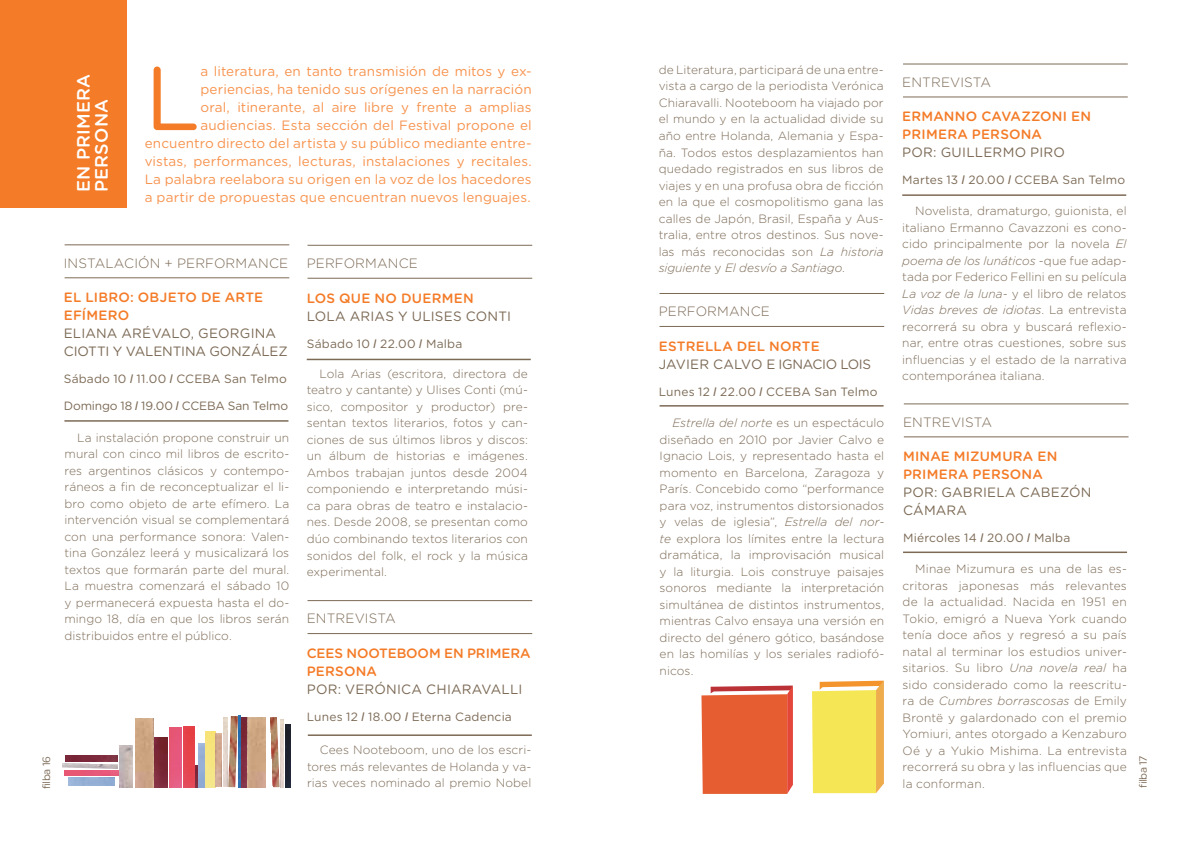
<style>
.page{position:relative;width:1191px;height:851px;background:#fff}
.page>*{position:absolute;margin:0;border:0;box-sizing:border-box;transform-origin:0 0}
.t1{font:90.15px "Gotham Rounded";color:#f47b27}
.t2{font:500 18px/18px "Gotham Rounded";letter-spacing:.01em;color:#fff}
.t3{font:13.5px/18px "Gotham Rounded";letter-spacing:.01em;color:#f7934e;text-align:right}
.t4{font:13.5px/18px "Gotham Rounded";letter-spacing:.01em;color:#7c6a55}
.t5{font:500 13.5px/18px "Gotham Rounded";letter-spacing:.015em;color:#f47b27}
.t6{font:300 13.5px "Gotham Rounded";letter-spacing:.01em;color:#7c6a55}
.t7{font:500 13.5px/18px "Gotham Rounded";letter-spacing:-.005em;color:#f47b27}
.t8{font:13.5px "Gotham Rounded";letter-spacing:-.02em;color:#7c6a55}
.t9{font:300 12px/16.5px "Gotham Rounded";letter-spacing:.005em;color:#7c6a55;text-align:justify}
.t10{font:12px "Gotham Rounded";letter-spacing:.015em;color:#7c6a55}
.t11{font:12px "Gotham Rounded";letter-spacing:-.015em;color:#7c6a55}
.t12{font:10.5px "Gotham Rounded";letter-spacing:-.05em;color:#7c6a55}
.s1{font-style:italic}
.s2{font-family:"Helvetica Neue LT";font-style:italic}
.s3{font-family:"Gotham"}
</style>
<div class="page">
<div style="left:0;top:0;width:126px;height:208px;background:#f47b27"></div>
<hr style="left:308px;top:734px;width:224px;height:1px;background:#7c6a55">
<hr style="left:307px;top:633px;width:225px;height:1px;background:#7c6a55">
<hr style="left:307px;top:600px;width:225px;height:1px;background:#7c6a55">
<hr style="left:64px;top:420px;width:224px;height:1px;background:#7c6a55">
<hr style="left:65px;top:277px;width:224px;height:1px;background:#7c6a55">
<hr style="left:65px;top:244px;width:224px;height:1px;background:#7c6a55">
<hr style="left:307px;top:358px;width:224px;height:2px;background:#7c6a55">
<hr style="left:307px;top:278px;width:225px;height:1px;background:#7c6a55">
<hr style="left:307px;top:245px;width:225px;height:1px;background:#7c6a55">
<img style="left:120px;top:745px;width:12px;height:42px">
<img style="left:195px;top:765px;width:2px;height:22px">
<img style="left:136px;top:718px;width:17px;height:69px">
<img style="left:169px;top:727px;width:13px;height:60px">
<img style="left:155px;top:737px;width:13px;height:50px">
<img style="left:184px;top:726px;width:11px;height:61px">
<img style="left:62px;top:763px;width:56px;height:5px">
<img style="left:64px;top:770px;width:54px;height:5px">
<img style="left:66px;top:755px;width:52px;height:6px">
<img style="left:242px;top:717px;width:4px;height:70px">
<img style="left:228px;top:715px;width:12px;height:72px">
<img style="left:248px;top:717px;width:18px;height:70px">
<img style="left:285px;top:724px;width:6px;height:63px">
<img style="left:280px;top:719px;width:4px;height:68px">
<img style="left:270px;top:717px;width:9px;height:70px">
<img style="left:224px;top:717px;width:4px;height:69px">
<img style="left:215px;top:733px;width:6px;height:53px">
<hr style="left:659px;top:405px;width:224px;height:1px;background:#7c6a55">
<hr style="left:659px;top:326px;width:225px;height:1px;background:#7c6a55">
<hr style="left:659px;top:293px;width:225px;height:1px;background:#7c6a55">
<hr style="left:902px;top:194px;width:224px;height:2px;background:#7c6a55">
<hr style="left:903px;top:97px;width:224px;height:1px;background:#7c6a55">
<hr style="left:903px;top:64px;width:224px;height:1px;background:#7c6a55">
<hr style="left:903px;top:551px;width:224px;height:2px;background:#7c6a55">
<hr style="left:904px;top:436px;width:224px;height:1px;background:#7c6a55">
<hr style="left:904px;top:403px;width:224px;height:1px;background:#7c6a55">
<svg style="left:701px;top:685px;width:92px;height:108px"></svg>
<svg style="left:812px;top:680px;width:71px;height:113px"></svg>
<p class="t9" style="left:658px;top:61px;width:226px">de Literatura, participará de una entre&shy;vista a cargo de la periodista Verónica Chiaravalli. N ooteboom ha viajado por el mundo y en la actualidad divide su año entre Holanda, Alemania y Espa&shy;ña. Todos estos desplazamientos han quedado registrados en sus libros de viajes y en una profusa obra de ficción en la que el cosmopolitismo gana las calles de Japón, Brasil, España y Aus&shy;tralia, entre otros destinos. Sus nove&shy;las más reconocidas son <span class="s1">La historia siguiente</span> y <span class="s1">El desvío a Santiago</span>.</p>
<p class="t3" style="left:145px;top:62px;width:388px">a literatura, en tanto transmisión de mitos y ex&shy;periencias, ha tenido sus orígenes en la narración<br>oral, itinerante, al aire libre y frente a amplias audiencias. Esta sección del Festival propone el encuentro directo del artista y su público mediante entre&shy;vistas, performances, lecturas, instalaciones y recitales.<br>La palabra reelabora su origen en la voz de los hacedores a partir de propuestas que encuentran nuevos lenguajes.</p>
<h1 class="t1" style="left:145px;top:36px;width:57px">L</h1>
<h2 class="t2" style="left:74px;top:192px;width:120px;rotate:-90deg">EN PRIMERA<br>PERSONA</h2>
<p class="t6" style="left:902px;top:73px;width:89px">ENTREVISTA</p>
<p class="t5" style="left:902px;top:107px;width:190px">ERMANNO CAVAZZONI EN<br>PRIMERA PERSONA</p>
<p class="t4" style="left:902px;top:143px;width:164px">POR: GUILLERMO PIRO</p>
<p class="t10" style="left:902px;top:172px;width:224px">Martes 13 <span class="s2">I</span> 20.00 <span class="s2">I</span> CCEBA San Telmo</p>
<p class="t9" style="left:902px;top:202px;width:226px;text-indent:13px">Novelista, dramaturgo, guionista, el italiano Ermanno Cavazzoni es cono&shy;cido principalmente por la novela <span class="s1">El poema de los lunáticos</span> -que fue adap&shy;tada por Federico Fellini en su película <span class="s1">La voz de la luna-</span> y el libro de relatos <span class="s1">Vidas breves de idiotas</span>. La entrevista recorrerá su obra y buscará reflexio&shy;nar, entre otras cuestiones, sobre sus influencias y el estado de la narrativa contemporánea italiana.</p>
<p class="t6" style="left:903px;top:413px;width:89px">ENTREVISTA</p>
<p class="t5" style="left:903px;top:447px;width:156px">MINAE MIZUMURA EN<br>PRIMERA PERSONA</p>
<p class="t4" style="left:903px;top:483px;width:190px">POR: GABRIELA CABEZÓN<br>CÁMARA</p>
<p class="t10" style="left:903px;top:529px;width:169px">Miércoles 14 <span class="s2">I</span> 20.00 <span class="s2">I</span> Malba</p>
<p class="t6" style="left:64px;top:254px;width:59px">IN STALACI</p>
<p class="t6" style="left:138px;top:254px;width:59px">ÓN + PERFOR</p>
<p class="t6" style="left:235px;top:254px;width:23px">MANCE</p>
<p class="t5" style="left:64px;top:288px;width:201px">EL LIBRO: OBJETO DE ARTE<br>EFÍMERO</p>
<p class="t4" style="left:64px;top:324px;width:224px">ELIANA ARÉVALO, GEORGINA<br>CIOTTI Y VALENTINA GONZÁLEZ</p>
<p class="t10" style="left:64px;top:371px;width:224px">Sábado 10 <span class="s2">I</span> 11.00 <span class="s2">I</span> CCEBA San Telmo</p>
<p class="t11" style="left:64px;top:398px;width:226px">Domingo 18 <span class="s2">I</span> 19.00 <span class="s2">I</span> CCEBA San Telmo</p>
<p class="t9" style="left:64px;top:428px;width:226px;text-indent:13px">La instalación propone construir un mural con cinco mil libros de escrito&shy;res argentinos clásicos y contempo&shy;ráneos a fin de reconceptualizar el li&shy;bro como objeto de arte efímero. La intervención visual se complementará con una performance sonora: Valen&shy;tina González leerá y musicalizará los textos que formarán parte del mural.<br>La muestra comenzará el sábado 10 y permanecerá expuesta hasta el do&shy;mingo 18, día en que los libros serán distribuidos entre el público.</p>
<p class="t6" style="left:307px;top:254px;width:20px">PERFOR</p>
<p class="t6" style="left:365px;top:254px;width:23px">MANCE</p>
<p class="t5" style="left:307px;top:288px;width:168px">LOS QUE NO DUERMEN</p>
<p class="t4" style="left:307px;top:306px;width:206px">LOLA ARIAS Y ULISES CONTI</p>
<p class="t10" style="left:307px;top:335px;width:157px">Sábado 10 <span class="s2">I</span> 22.00 <span class="s2">I</span> Malba</p>
<p class="t9" style="left:307px;top:365px;width:223px;text-indent:13px">Lola Arias (escritora, directora de teatro y cantante) y Ulises Conti (mú&shy;sico, compositor y productor) pre&shy;sentan textos literarios, fotos y can&shy;ciones de sus últimos libros y discos: un álbum de historias e imágenes.<br>Ambos trabajan juntos desde 2004 componiendo e interpretando músi&shy;ca para obras de teatro e instalacio&shy;nes. Desde 2008, se presentan como dúo combinando textos literarios con sonidos del folk, el rock y la música experimental.</p>
<p class="t6" style="left:658px;top:302px;width:20px">PERFOR</p>
<p class="t6" style="left:717px;top:302px;width:23px">MANCE</p>
<p class="t5" style="left:658px;top:336px;width:162px">ESTRELLA DEL NORTE</p>
<p class="t8" style="left:658px;top:355px;width:214px">JAVIER CALVO E IGNACIO LOIS</p>
<p class="t10" style="left:658px;top:383px;width:220px">Lunes 12 <span class="s2">I</span> 22.00 <span class="s2">I</span> CCEBA San Telmo</p>
<p class="t9" style="left:659px;top:414px;width:226px;text-indent:13px"><span class="s1">Estrella del norte</span> es un espectáculo diseñado en 2010 por Javier Calvo e I gnacio Lois, y representado hasta el momento en Barcelona, Zaragoza y París. Concebido como “performance para voz, instrumentos distorsionados y velas de iglesia”, <span class="s1">Estrella del nor&shy;te</span> explora los límites entre la lectura dramática, la improvisación musical y la liturgia. Lois construye paisajes sonoros mediante la interpretación simultánea de distintos instrumentos, mientras Calvo ensaya una versión en directo del género gótico, basándose en las homilías y los seriales radiofó&shy;nicos.</p>
<p class="t9" style="left:902px;top:560px;width:226px;text-indent:13px">Minae Mizumura es una de las es&shy;critoras japonesas más relevantes de la actualidad. Nacida en 1951 en Tokio, emigró a N ueva York cuando tenía doce años y regresó a su país natal al terminar los estudios univer&shy;sitarios. Su libro <span class="s1">Una novela real</span> ha sido considerado como la reescritu&shy;ra de <span class="s1">Cumbres borrascosas</span> de E mily Brontë y galardonado con el premio Yomiuri, antes otorgado a Kenzaburo Oé y a Yukio Mishima. La entrevista recorrerá su obra y las influencias que la conforman.</p>
<p class="t6" style="left:307px;top:609px;width:89px">ENTREVISTA</p>
<p class="t7" style="left:307px;top:643px;width:225px">CEES NOOTEBOOM EN PRIMERA<br>PERSONA</p>
<p class="t4" style="left:307px;top:679px;width:217px">POR: VERÓNICA CHIARAVALLI</p>
<p class="t10" style="left:307px;top:708px;width:207px">Lunes 12 <span class="s2">I</span> 18.00 <span class="s2">I</span> Eterna Cadencia</p>
<p class="t9" style="left:307px;top:741px;width:226px;text-indent:13px">Cees N ooteboom, uno de los escri&shy;tores más relevantes de Holanda y va&shy;rias veces nominado al premio Nobel</p>
<p class="t12" style="left:39px;top:789px;width:34px;rotate:-90deg">filba <span class="s3">16</span></p>
<p class="t12" style="left:1135px;top:787px;width:34px;rotate:-90deg">filba <span class="s3">17</span></p>
</div>
